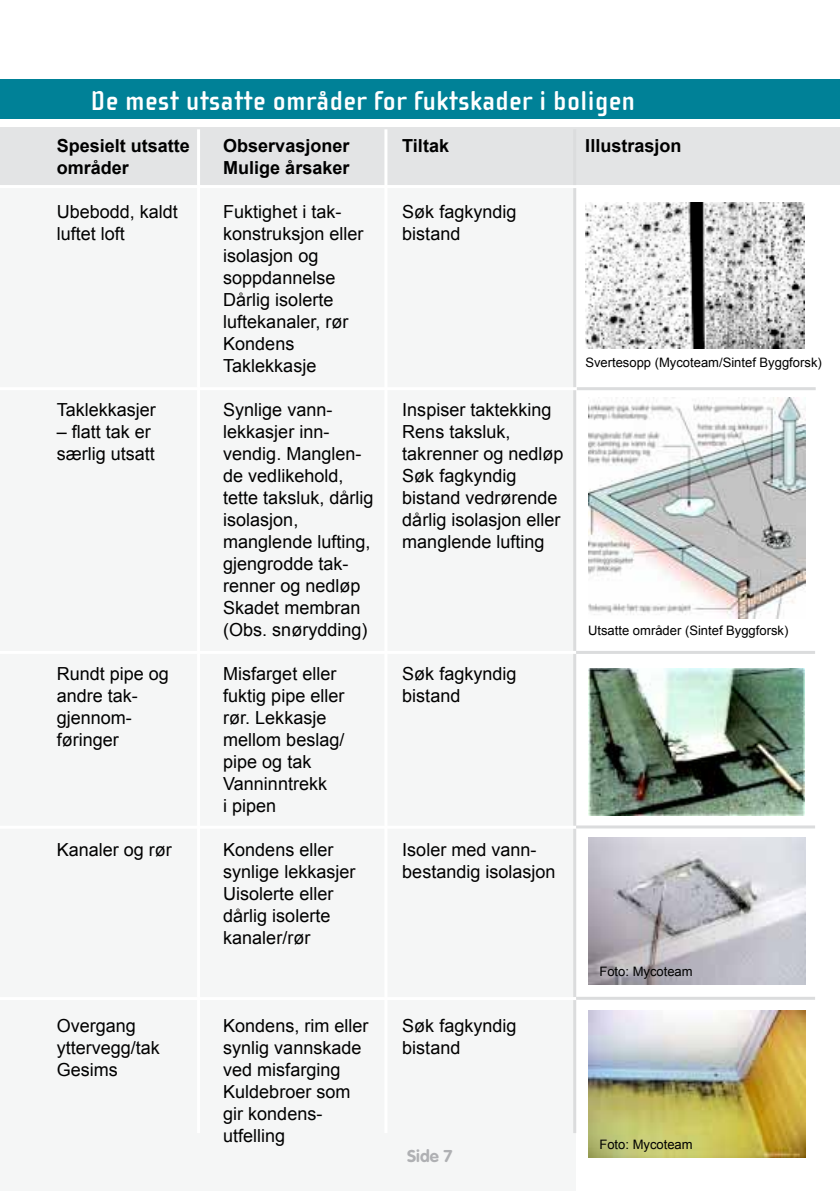
<style>
.page{position:relative;width:840px;height:1191px;background:#fff}
.page>*{position:absolute;margin:0;border:0;box-sizing:border-box;transform-origin:0 0}
.t1{font:700 28px "Cholla Sans";letter-spacing:.02em;color:#fff}
.t2{font:18px/22px "Arial";color:#000}
.t3{font:700 18px/22px "Arial";color:#000}
.t4{font:700 17px "VAG Rounded";color:#afb0b3}
.t5{font:13px "Arial";color:#000}
</style>
<div class="page">
<div style="left:0;top:139px;width:575px;height:1052px;background:#f5f6f6"></div>
<div style="left:0;top:128px;width:839px;height:57px;background:#e3e4e5"></div>
<div style="left:0;top:79px;width:839px;height:40px;background:#008197"></div>
<img style="left:585px;top:202px;width:218px;height:146px">
<img style="left:588px;top:397px;width:216px;height:222px">
<img style="left:588px;top:668px;width:215px;height:147px">
<img style="left:588px;top:837px;width:216px;height:147px">
<img style="left:588px;top:1010px;width:216px;height:147px">
<hr style="left:197px;top:129px;width:3px;height:1004px;background:#fff">
<hr style="left:384px;top:129px;width:3px;height:1004px;background:#fff">
<hr style="left:573px;top:129px;width:3px;height:1004px;background:#dbdcdd">
<hr style="left:0;top:185px;width:826px;height:3px;background:#fff">
<hr style="left:0;top:387px;width:826px;height:3px;background:#fff">
<hr style="left:0;top:651px;width:826px;height:3px;background:#fff">
<hr style="left:0;top:825px;width:826px;height:3px;background:#fff">
<hr style="left:0;top:997px;width:826px;height:3px;background:#fff">
<hr style="left:576px;top:387px;width:239px;height:3px;background:#dbdcdd">
<hr style="left:575px;top:651px;width:239px;height:3px;background:#dbdcdd">
<hr style="left:575px;top:825px;width:239px;height:3px;background:#dbdcdd">
<hr style="left:575px;top:996px;width:239px;height:3px;background:#dbdcdd">
<h1 class="t1" style="left:91px;top:85px;width:545px">De mest utsatte områder for fuktskader i boligen</h1>
<p class="t3" style="left:57px;top:135px;width:135px">Spesielt utsatte områder</p>
<p class="t2" style="left:57px;top:201px;width:123px">Ubebodd, kaldt luftet loft</p>
<p class="t2" style="left:57px;top:399px;width:101px">Taklekkasjer</p>
<p class="t2" style="left:57px;top:421px;width:100px">– flatt tak er særlig utsatt</p>
<p class="t2" style="left:57px;top:663px;width:114px">Rundt pipe og andre tak&shy;gjennom&shy;føringer</p>
<p class="t2" style="left:57px;top:839px;width:117px">Kanaler og rør</p>
<p class="t2" style="left:57px;top:1015px;width:105px">Overgang yttervegg/tak<br>Gesims</p>
<p class="t3" style="left:223px;top:135px;width:128px">Observasjoner<br>Mulige årsaker</p>
<p class="t2" style="left:223px;top:201px;width:142px">Fuktighet i tak&shy;konstruksjon eller isolasjon og soppdannelse<br>Dårlig isolerte luftekanaler, rør<br>Kondens<br>Taklekkasje</p>
<p class="t2" style="left:223px;top:399px;width:152px">Synlige vann&shy;lekkasjer inn&shy;vendig. Manglen&shy;de vedlikehold, tette taksluk, dårlig isolasjon, manglende lufting, gjengrodde tak&shy;renner og nedløp<br>Skadet membran (Obs. snørydding)</p>
<p class="t2" style="left:223px;top:663px;width:123px">Misfarget eller fuktig pipe eller rør. Lekkasje mellom beslag/ pipe og tak<br>Vanninntrekk<br>i pipen</p>
<p class="t2" style="left:223px;top:839px;width:134px">Kondens eller synlige lekkasjer<br>Uisolerte eller dårlig isolerte kanaler/rør</p>
<p class="t2" style="left:223px;top:1015px;width:147px">Kondens, rim eller synlig vannskade ved misfarging<br>Kuldebroer som gir kondens&shy;utfelling</p>
<p class="t3" style="left:402px;top:135px;width:48px">Tiltak</p>
<p class="t2" style="left:402px;top:201px;width:116px">Søk fagkyndig bistand</p>
<p class="t3" style="left:585px;top:135px;width:98px">Illustrasjon</p>
<p class="t2" style="left:402px;top:399px;width:163px">Inspiser taktekking<br>Rens taksluk, takrenner og nedløp<br>Søk fagkyndig bistand vedrørende dårlig isolasjon eller manglende lufting</p>
<p class="t5" style="left:585px;top:354px;width:238px">Svertesopp (Mycoteam/Sintef Byggforsk)</p>
<p class="t2" style="left:402px;top:663px;width:116px">Søk fagkyndig bistand</p>
<p class="t5" style="left:587px;top:621px;width:202px">Utsatte områder (Sintef Byggforsk)</p>
<p class="t2" style="left:402px;top:839px;width:155px">Isoler med vann&shy;bestandig isolasjon</p>
<p class="t2" style="left:402px;top:1015px;width:116px">Søk fagkyndig bistand</p>
<p class="t4" style="left:407px;top:1145px;width:47px">Side 7</p>
<p class="t5" style="left:599px;top:963px;width:95px">Foto: Mycoteam</p>
<p class="t5" style="left:599px;top:1136px;width:95px">Foto: Mycoteam</p>
</div>
